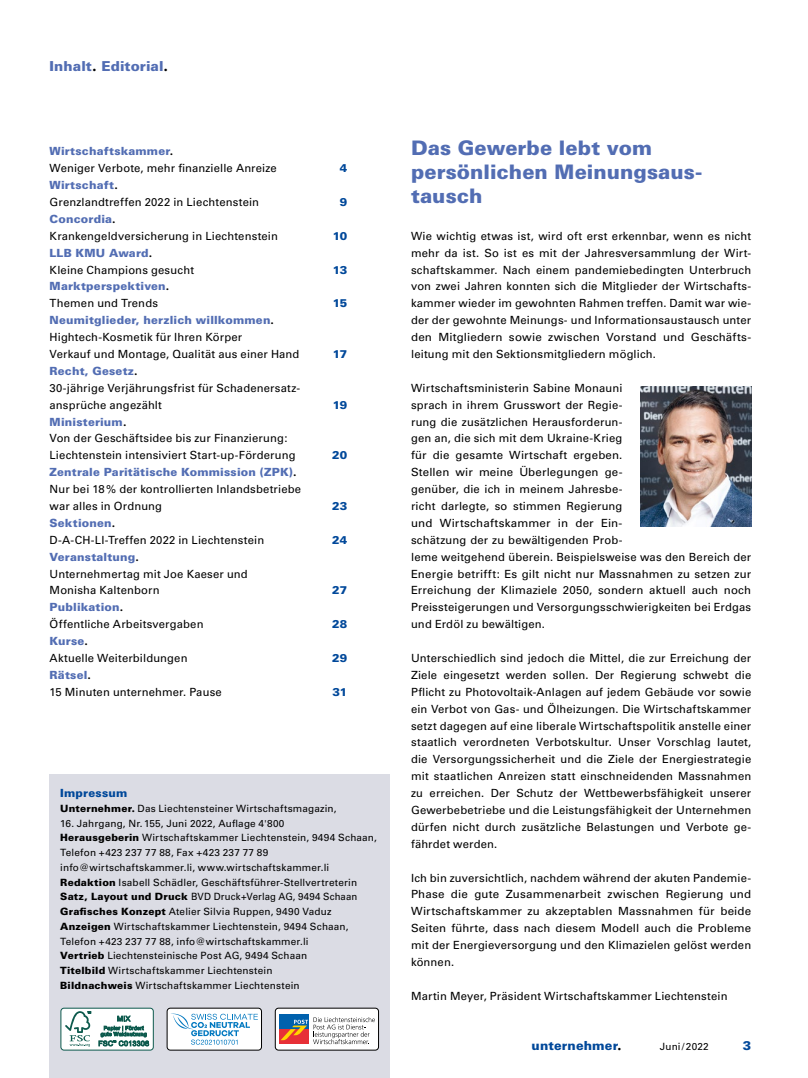
<style>
.page{position:relative;width:808px;height:1078px;background:#fff}
.page>*{position:absolute;margin:0;border:0;box-sizing:border-box;transform-origin:0 0}
.t1{font:900 20px/23.8px "Univers";color:#526db3}
.t2{font:900 13.75px "Univers";letter-spacing:.005em;color:#526db3}
.t3{font:900 12.5px "Univers";letter-spacing:.01em;color:#00489a}
.t4{font:11.25px/16.9px "Univers";letter-spacing:.015em;color:#000}
.t5{font:900 11.25px "Univers";letter-spacing:.01em;color:#00489a}
.t6{font:900 11.25px/16.9px "Univers";letter-spacing:.015em;color:#526db3}
.t7{font:10px/14.8px "Univers";letter-spacing:.02em;color:#000}
.s1{font-family:"Futura BT";font-weight:800;font-size:15.12px;color:#000}
.s2{font-weight:900;color:#526db3}
.s3{font-family:"Futura BT";font-weight:800}
.s4{font-family:"Futura BT";font-weight:800;color:#000}
.s5{font-weight:400;color:#000}
.s6{font-weight:900}
.s7{font-family:"Futura BT";font-weight:700}
.s8{font-family:"Futura";font-weight:800;font-size:13.75px;color:#000}
</style>
<div class="page">
<div style="left:50px;top:774px;width:340px;height:303px;background:#dbdce4"></div>
<div style="left:61px;top:1007px;width:92px;height:42px;background:#fff;border-radius:3px"></div>
<div style="left:61px;top:1007px;width:93px;height:43px;border:1px solid #0d5a4d;border-radius:3px"></div>
<svg style="left:65px;top:1011px;width:26px;height:35px"></svg>
<svg style="left:99px;top:1015px;width:50px;height:30px"></svg>
<div style="left:275px;top:1007px;width:103px;height:42px;background:#fff;border-radius:3px"></div>
<div style="left:279px;top:1013px;width:30px;height:15px;background:#0061ad"></div>
<div style="left:279px;top:1028px;width:30px;height:15px;background:#e73037"></div>
<svg style="left:281px;top:1017px;width:94px;height:27px"></svg>
<div style="left:275px;top:1007px;width:104px;height:43px;border:1px solid #000;border-radius:3px"></div>
<div style="left:167px;top:1007px;width:94px;height:42px;background:#fff;border-radius:3px"></div>
<svg style="left:171px;top:1013px;width:87px;height:31px"></svg>
<div style="left:167px;top:1007px;width:95px;height:43px;border:1px solid #000;border-radius:3px"></div>
<img style="left:640px;top:386px;width:111px;height:140px">
<p class="t2" style="left:50px;top:57px;width:120px">Inhalt<span class="s1">.</span> Editorial<span class="s1">.</span></p>
<p class="t4" style="left:50px;top:143px;width:229px"><span class="s2">Wirtschaftskammer</span><span class="s3">.<br></span>Weniger Verbote, mehr finanzielle Anreize</p>
<p class="t4" style="left:50px;top:177px;width:211px"><span class="s2">Wirtschaft</span><span class="s3">.<br></span>Grenzlandtreffen 2022 in Liechtenstein</p>
<p class="t4" style="left:50px;top:210px;width:230px"><span class="s2">Concordia</span><span class="s3">.<br></span>Krankengeldversicherung in Liechtenstein</p>
<p class="t4" style="left:50px;top:244px;width:146px"><span class="s2">LLB KMU Award</span><span class="s3">.<br></span>Kleine Champions gesucht</p>
<p class="t6" style="left:50px;top:278px;width:121px">Marktperspektiven<span class="s4">.<br></span><span class="s5">Themen und Trends</span></p>
<p class="t4" style="left:50px;top:312px;width:251px"><span class="s2">Neumitglieder, herzlich willkommen</span><span class="s3">.<br></span>Hightech-Kosmetik für Ihren Körper<br>Verkauf und Montage, Qualität aus einer Hand</p>
<p class="t4" style="left:50px;top:362px;width:252px"><span class="s2">Recht, Gesetz</span><span class="s3">.<br></span>30-jährige Verjährungsfrist für Schadenersatz&shy;ansprüche angezählt</p>
<p class="t4" style="left:50px;top:413px;width:248px"><span class="s2">Ministerium</span><span class="s3">.<br></span>Von der Geschäftsidee bis zur Finanzierung:<br>Liechtenstein intensiviert Start-up-Förderung</p>
<p class="t4" style="left:50px;top:464px;width:253px"><span class="s2">Zentrale Paritätische Kommission (ZPK)</span><span class="s3">.<br></span>Nur bei 18% der kontrollierten Inlandsbetriebe war alles in Ordnung</p>
<p class="t4" style="left:50px;top:514px;width:216px"><span class="s2">Sektionen</span><span class="s3">.<br></span>D-A-CH-LI-Treffen 2022 in Liechtenstein</p>
<p class="t4" style="left:50px;top:548px;width:200px"><span class="s2">Veranstaltung</span><span class="s3">.<br></span>Unternehmertag mit Joe Kaeser und<br>Monisha Kaltenborn</p>
<p class="t4" style="left:50px;top:599px;width:155px"><span class="s2">Publikation</span><span class="s3">.<br></span>Öffentliche Arbeitsvergaben</p>
<p class="t4" style="left:50px;top:632px;width:139px"><span class="s2">Kurse</span><span class="s3">.<br></span>Aktuelle Weiterbildungen</p>
<p class="t4" style="left:50px;top:666px;width:174px"><span class="s2">Rätsel</span><span class="s3">.<br></span>15 Minuten unternehmer. Pause</p>
<p class="t5" style="left:340px;top:161px;width:9px">4</p>
<p class="t5" style="left:340px;top:195px;width:9px">9</p>
<p class="t5" style="left:333px;top:229px;width:16px">10</p>
<p class="t5" style="left:333px;top:262px;width:16px">13</p>
<p class="t5" style="left:333px;top:296px;width:16px">15</p>
<p class="t5" style="left:333px;top:347px;width:16px">17</p>
<p class="t5" style="left:333px;top:397px;width:16px">19</p>
<p class="t5" style="left:332px;top:448px;width:17px">20</p>
<p class="t5" style="left:332px;top:499px;width:17px">23</p>
<p class="t5" style="left:332px;top:532px;width:17px">24</p>
<p class="t5" style="left:332px;top:583px;width:16px">27</p>
<p class="t5" style="left:332px;top:617px;width:17px">28</p>
<p class="t5" style="left:332px;top:650px;width:17px">29</p>
<p class="t5" style="left:333px;top:684px;width:16px">31</p>
<p class="t5" style="left:60px;top:785px;width:69px">Impressum</p>
<p class="t7" style="left:60px;top:800px;width:278px"><span class="s6">Unternehmer</span><span class="s7">.</span> Das Liechtensteiner Wirtschaftsmagazin,</p>
<p class="t7" style="left:60px;top:815px;width:318px">16. Jahrgang, Nr. 155, Juni 2022, Auflage 4'800<br><span class="s6">Herausgeberin</span> Wirtschaftskammer Liechtenstein, 9494 Schaan, Telefon +423 237 77 88, Fax +423 237 77 89 info@wirtschaftskammer.li, www.wirtschaftskammer.li <span class="s6">Redaktion</span> Isabell Schädler, Geschäftsführer-Stellvertreterin <span class="s6">Satz, Layout und Druck</span> BVD Druck+Verlag AG, 9494 Schaan <span class="s6">Grafisches Konzept</span> Atelier Silvia Ruppen, 9490 Vaduz <span class="s6">Anzeigen</span> Wirtschaftskammer Liechtenstein, 9494 Schaan, Telefon +423 237 77 88, info@wirtschaftskammer.li<br><span class="s6">Vertrieb</span> Liechtensteinische Post AG, 9494 Schaan<br><span class="s6">Titelbild</span> Wirtschaftskammer Liechtenstein<br><span class="s6">Bildnachweis</span> Wirtschaftskammer Liechtenstein</p>
<h1 class="t1" style="left:411px;top:136px;width:292px">Das Gewerbe lebt vom persönlichen Meinungsaus&shy;tausch</h1>
<p class="t4" style="left:411px;top:227px;width:342px;text-align:justify">Wie wichtig etwas ist, wird oft erst erkennbar, wenn es nicht mehr da ist. So ist es mit der Jahresversammlung der Wirt&shy;schaftskammer. Nach einem pandemiebedingten Unterbruch von zwei Jahren konnten sich die Mitglieder der Wirtschafts&shy;kammer wieder im gewohnten Rahmen treffen. Damit war wie&shy;der der gewohnte Meinungs- und Informationsaustausch unter den Mitgliedern sowie zwischen Vorstand und Geschäfts&shy;leitung mit den Sektionsmitgliedern möglich.</p>
<p class="t4" style="left:411px;top:379px;width:342px">Wirtschaftsministerin Sabine Monauni<br>sprach in ihrem Grusswort der Regie-<br>rung die zusätzlichen Herausforderun-<br>gen an, die sich mit dem Ukraine-Krieg<br>für die gesamte Wirtschaft ergeben.<br>Stellen wir meine Überlegungen ge-<br>genüber, die ich in meinem Jahresbe-<br>richt darlegte, so stimmen Regierung<br>und Wirtschaftskammer in der Ein-<br>schätzung der zu bewältigenden Prob-<br>leme weitgehend überein. Beispielsweise was den Bereich der Energie betrifft: Es gilt nicht nur Massnahmen zu setzen zur Erreichung der Klimaziele 2050, sondern aktuell auch noch Preissteigerungen und Versorgungsschwierigkeiten bei Erdgas und Erdöl zu bewältigen.</p>
<p class="t4" style="left:411px;top:649px;width:342px;text-align:justify">Unterschiedlich sind jedoch die Mittel, die zur Erreichung der Ziele eingesetzt werden sollen. Der Regierung schwebt die Pflicht zu Photovoltaik-Anlagen auf jedem Gebäude vor sowie ein Verbot von Gas- und Ölheizungen. Die Wirtschaftskammer setzt dagegen auf eine liberale Wirtschaftspolitik anstelle einer staatlich verordneten Verbotskultur. Unser Vorschlag lautet, die Versorgungssicherheit und die Ziele der Energiestrategie mit staatlichen Anreizen statt einschneidenden Massnahmen zu erreichen. Der Schutz der Wettbewerbsfähigkeit unserer Gewerbebetriebe und die Leistungsfähigkeit der Unternehmen dürfen nicht durch zusätzliche Belastungen und Verbote ge&shy;fährdet werden.</p>
<p class="t4" style="left:411px;top:869px;width:342px;text-align:justify">Ich bin zuversichtlich, nachdem während der akuten Pandemie-Phase die gute Zusammenarbeit zwischen Regierung und Wirtschaftskammer zu akzeptablen Massnahmen für beide Seiten führte, dass nach diesem Modell auch die Probleme mit der Energieversorgung und den Klimazielen gelöst werden können.</p>
<p class="t4" style="left:411px;top:987px;width:318px">Martin Meyer, Präsident Wirtschaftskammer Liechtenstein</p>
<p class="t3" style="left:531px;top:1037px;width:92px">unternehmer<span class="s8">.</span></p>
<p class="t7" style="left:660px;top:1039px;width:50px">Juni/2022</p>
<p class="t3" style="left:743px;top:1037px;width:10px">3</p>
</div>
